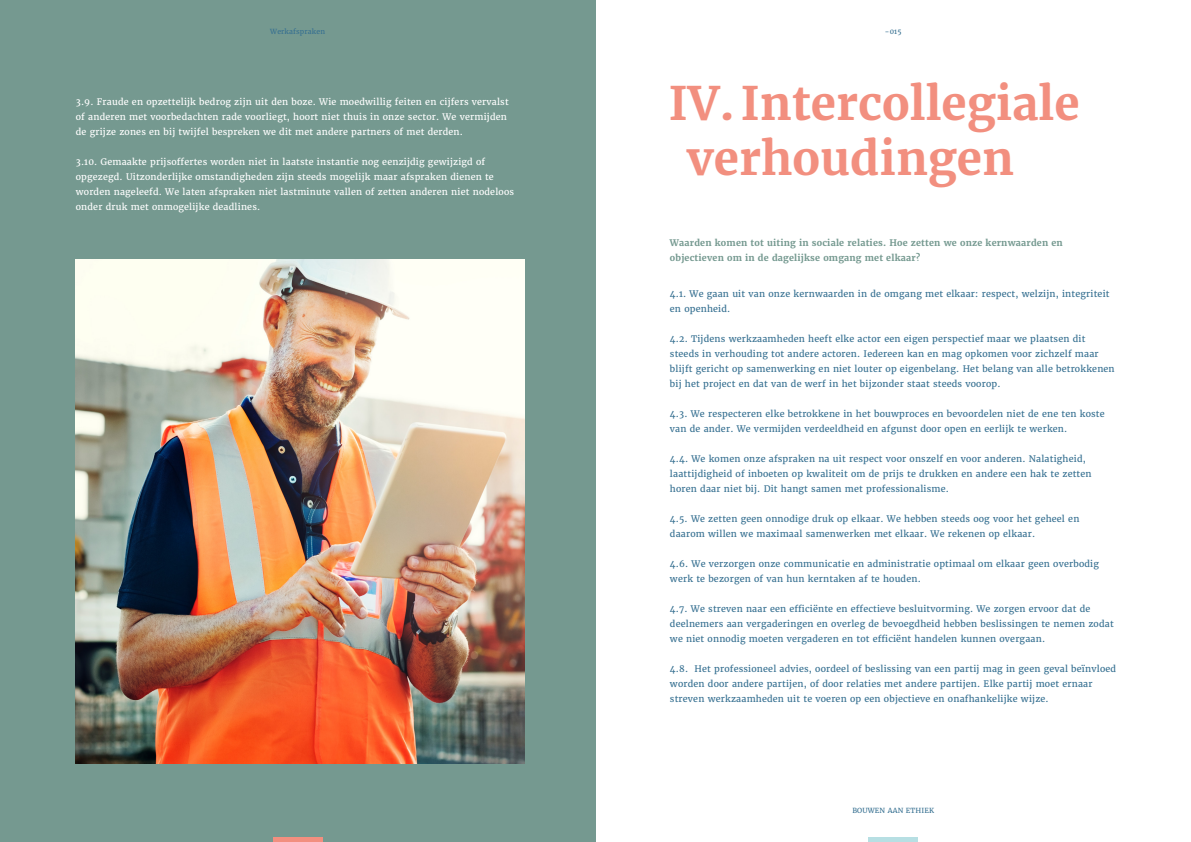
<style>
.page{position:relative;width:1191px;height:842px;background:#fff}
.page>*{position:absolute;margin:0;border:0;box-sizing:border-box;transform-origin:0 0}
.t1{font:700 46px/55.2px "Merriweather";color:#f28f7f}
.t2{font:9px/15px "Merriweather";letter-spacing:.02em;color:#367091}
.t3{font:9px/15px "Merriweather";letter-spacing:.02em;color:#fff}
.t4{font:700 9px/15px "Merriweather";letter-spacing:.02em;color:#759990}
.t5{font:7px "Merriweather";letter-spacing:.02em;color:#367091}
</style>
<div class="page">
<div style="left:0;top:0;width:595px;height:842px;background:#759990"></div>
<img style="left:76px;top:260px;width:448px;height:504px">
<div style="left:273px;top:837px;width:49px;height:5px;background:#f28f7f"></div>
<div style="left:868px;top:837px;width:50px;height:5px;background:#b7dfe3"></div>
<p class="t5" style="left:270px;top:27px;width:56px">Werkafspraken</p>
<p class="t3" style="left:76px;top:95px;width:434px">3.9. Fraude en opzettelijk bedrog zijn uit den boze. Wie moedwillig feiten en cijfers vervalst of anderen met voorbedachten rade voorliegt, hoort niet thuis in onze sector. We vermijden de grijze zones en bij twijfel bespreken we dit met andere partners of met derden.</p>
<p class="t3" style="left:76px;top:155px;width:440px">3.10. Gemaakte prijsoffertes worden niet in laatste instantie nog eenzijdig gewijzigd of opgezegd. Uitzonderlijke omstandigheden zijn steeds mogelijk maar afspraken dienen te worden nageleefd. We laten afspraken niet lastminute vallen of zetten anderen niet nodeloos onder druk met onmogelijke deadlines.</p>
<p class="t5" style="left:885px;top:27px;width:18px">-015</p>
<h1 class="t1" style="left:687px;top:76px;width:394px;text-indent:-18px">IV. Intercollegiale verhoudingen</h1>
<p class="t4" style="left:670px;top:235px;width:394px">Waarden komen tot uiting in sociale relaties. Hoe zetten we onze kernwaarden en objectieven om in de dagelijkse omgang met elkaar?</p>
<p class="t2" style="left:670px;top:286px;width:441px">4.1. We gaan uit van onze kernwaarden in de omgang met elkaar: respect, welzijn, integriteit en openheid.</p>
<p class="t2" style="left:670px;top:331px;width:446px">4.2. Tijdens werkzaamheden heeft elke actor een eigen perspectief maar we plaatsen dit steeds in verhouding tot andere actoren. Iedereen kan en mag opkomen voor zichzelf maar blijft gericht op samenwerking en niet louter op eigenbelang. Het belang van alle betrokkenen bij het project en dat van de werf in het bijzonder staat steeds voorop.</p>
<p class="t2" style="left:670px;top:406px;width:436px">4.3. We respecteren elke betrokkene in het bouwproces en bevoordelen niet de ene ten koste van de ander. We vermijden verdeeldheid en afgunst door open en eerlijk te werken.</p>
<p class="t2" style="left:670px;top:451px;width:423px">4.4. We komen onze afspraken na uit respect voor onszelf en voor anderen. Nalatigheid, laattijdigheid of inboeten op kwaliteit om de prijs te drukken en andere een hak te zetten horen daar niet bij. Dit hangt samen met professionalisme.</p>
<p class="t2" style="left:670px;top:511px;width:411px">4.5. We zetten geen onnodige druk op elkaar. We hebben steeds oog voor het geheel en daarom willen we maximaal samenwerken met elkaar. We rekenen op elkaar.</p>
<p class="t2" style="left:670px;top:556px;width:430px">4.6. We verzorgen onze communicatie en administratie optimaal om elkaar geen overbodig werk te bezorgen of van hun kerntaken af te houden.</p>
<p class="t2" style="left:670px;top:601px;width:445px">4.7. We streven naar een efficiënte en effectieve besluitvorming. We zorgen ervoor dat de deelnemers aan vergaderingen en overleg de bevoegdheid hebben beslissingen te nemen zodat we niet onnodig moeten vergaderen en tot efficiënt handelen kunnen overgaan.</p>
<p class="t2" style="left:670px;top:661px;width:447px">4.8. Het professioneel advies, oordeel of beslissing van een partij mag in geen geval beïnvloed worden door andere partijen, of door relaties met andere partijen. Elke partij moet ernaar streven werkzaamheden uit te voeren op een objectieve en onafhankelijke wijze.</p>
<p class="t5" style="left:852px;top:806px;width:83px">BOUWEN AAN ETHIEK</p>
</div>
